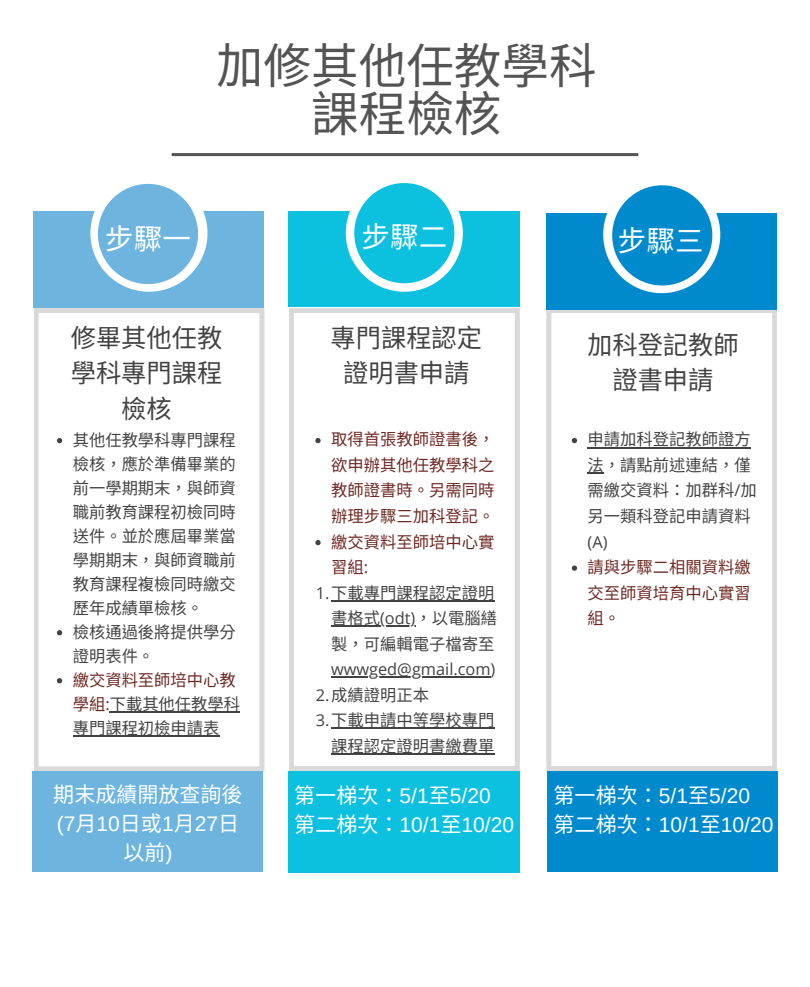
<style>
.page{position:relative;width:810px;height:987px;background:#fff}
.page>*{position:absolute;margin:0;border:0;box-sizing:border-box;transform-origin:0 0}
.t1{font:47.6px/48.2px "Noto Sans CJ Ksc";color:#545454;text-align:center}
.t2{font:28.6px "Noto Sans CJ Ksc";color:#fff}
.t3{font:25.3px/35.2px "Noto Sans CJ Ksc";color:#424242;text-align:center}
.t4{font:21.1px/29.2px "Arimo";color:#fff}
.t5{font:21.1px/28.7px "Noto Sans CJ Ksc";color:#fff;text-align:center}
.t6{font:16.3px/24px "Noto Sans CJ Ksc";color:#424242}
.t7{font:16.3px/25.5px "Noto Sans CJ Ksc";color:#6d2822}
.t8{font:16.3px/25.5px "Open Sans";color:#424242}
.s1{color:#6d2822}
.s2{font-family:"Open Sans";color:#6d2822}
.s3{font-family:"Arimo"}
.s4{font-family:"Open Sans"}
.s5{font-family:"Noto Sans CJ Ksc"}
</style>
<div class="page">
<hr style="left:172px;top:153px;width:466px;height:3px;background:#545454">
<svg style="left:34px;top:308px;width:230px;height:463px"></svg>
<div style="left:33px;top:771px;width:230px;height:101px;background:#6db5df"></div>
<svg style="left:289px;top:308px;width:231px;height:463px"></svg>
<div style="left:289px;top:771px;width:231px;height:101px;background:#0cc0df"></div>
<svg style="left:546px;top:309px;width:231px;height:462px"></svg>
<div style="left:547px;top:771px;width:231px;height:101px;background:#008ace"></div>
<div style="left:33px;top:211px;width:231px;height:97px;background:#6db5df"></div>
<div style="left:90px;top:174px;width:118px;height:118px;background:#fff;border-radius:50%"></div>
<div style="left:98px;top:184px;width:100px;height:100px;background:#6db5df;border-radius:50%"></div>
<div style="left:289px;top:211px;width:231px;height:96px;background:#0cc0df"></div>
<div style="left:346px;top:174px;width:117px;height:118px;background:#fff;border-radius:50%"></div>
<div style="left:354px;top:183px;width:100px;height:100px;background:#0cc0df;border-radius:50%"></div>
<div style="left:546px;top:213px;width:231px;height:96px;background:#008ace"></div>
<div style="left:603px;top:176px;width:117px;height:117px;background:#fff;border-radius:50%"></div>
<div style="left:612px;top:185px;width:100px;height:100px;background:#008ace;border-radius:50%"></div>
<svg style="left:57px;top:438px;width:5px;height:5px"></svg>
<svg style="left:57px;top:630px;width:5px;height:5px"></svg>
<svg style="left:57px;top:678px;width:5px;height:5px"></svg>
<hr style="left:110px;top:711px;width:130px;height:1px;background:#424242">
<hr style="left:73px;top:735px;width:147px;height:1px;background:#424242">
<svg style="left:315px;top:438px;width:6px;height:5px"></svg>
<svg style="left:315px;top:540px;width:6px;height:5px"></svg>
<hr style="left:331px;top:600px;width:163px;height:1px;background:#424242">
<hr style="left:331px;top:625px;width:84px;height:2px;background:#424242">
<hr style="left:331px;top:676px;width:160px;height:2px;background:#424242">
<hr style="left:331px;top:727px;width:163px;height:2px;background:#424242">
<hr style="left:331px;top:753px;width:163px;height:1px;background:#424242">
<svg style="left:572px;top:438px;width:5px;height:5px"></svg>
<hr style="left:588px;top:447px;width:163px;height:1px;background:#424242">
<svg style="left:588px;top:472px;width:16px;height:2px"></svg>
<svg style="left:572px;top:565px;width:5px;height:5px"></svg>
<h1 class="t1" style="left:216px;top:39px;width:382px">加修其他任教學科課程檢核</h1>
<h3 class="t2" style="left:105px;top:216px;width:85px">步驟一</h3>
<p class="t2" style="left:361px;top:214px;width:84px">步驟二</p>
<p class="t2" style="left:618px;top:218px;width:87px">步驟三</p>
<h2 class="t3" style="left:71px;top:319px;width:151px">修畢其他任教學科專門課程檢核</h2>
<h3 class="t6" style="left:73px;top:426px;width:165px">其他任教學科專門課程檢核， 應於準備畢業的前一學期期末， 與師資職前教育課程初檢同時送件。 並於應屆畢業當學期期末， 與師資職前教育課程複檢同時繳交歷年成績單檢核。</h3>
<p class="t6" style="left:73px;top:618px;width:164px">檢核通過後將提供學分證明表件。</p>
<p class="t6" style="left:73px;top:666px;width:169px"><span class="s1">繳交資料至師培中心教學組</span><span class="s2">:</span>下載其他任教學科專門課程初檢申請表</p>
<p class="t5" style="left:53px;top:779px;width:189px">期末成績開放查詢後<span class="s3">(7</span>月 <span class="s3">10</span>日或<span class="s3">1</span>月 <span class="s3">27</span>日以前<span class="s3">)</span></p>
<p class="t3" style="left:331px;top:319px;width:153px">專門課程認定證明書申請</p>
<p class="t7" style="left:331px;top:426px;width:165px">取得首張教師證書後，欲申辦其他任教學科之教師證書時。 另需同時辦理步驟三加科登記。</p>
<p class="t7" style="left:331px;top:528px;width:165px">繳交資料至師培中心實習組<span class="s4">:</span></p>
<p class="t6" style="left:316px;top:579px;width:180px"><span class="s4">1.</span>下載專門課程認定證明</p>
<h4 class="t6" style="left:331px;top:604px;width:166px;line-height:25.5px">書格式<span class="s4">(odt)</span>， 以電腦繕製， 可編輯電子檔寄至</h4>
<h2 class="t8" style="left:316px;top:656px;width:181px;text-indent:15px">wwwged@gmail.com)<br>2.<span class="s5">成績證明正本</span></h2>
<h3 class="t6" style="left:316px;top:706px;width:180px;line-height:25.5px;text-align:right"><span class="s4">3.</span>下載申請中等學校專門課程認定證明書繳費單</h3>
<h4 class="t4" style="left:294px;top:781px;width:221px"><span class="s5">第一梯次：</span> 5/1<span class="s5">至</span>5/20<span class="s5">第二梯次：</span> 10/1<span class="s5">至</span>10/20</h4>
<h2 class="t3" style="left:587px;top:326px;width:153px">加科登記教師證書申請</h2>
<p class="t6" style="left:588px;top:426px;width:171px;line-height:25.5px">申請加科登記教師證方法， 請點前述連結， 僅需繳交資料： 加群科<span class="s4">/</span>加另一類科登記申請資料<span class="s4">(A)</span></p>
<h4 class="t7" style="left:588px;top:553px;width:165px">請與步驟二相關資料繳交至師資培育中心實習組。</h4>
<p class="t4" style="left:554px;top:780px;width:221px"><span class="s5">第一梯次：</span> 5/1<span class="s5">至</span>5/20<span class="s5">第二梯次：</span> 10/1<span class="s5">至</span>10/20</p>
</div>
